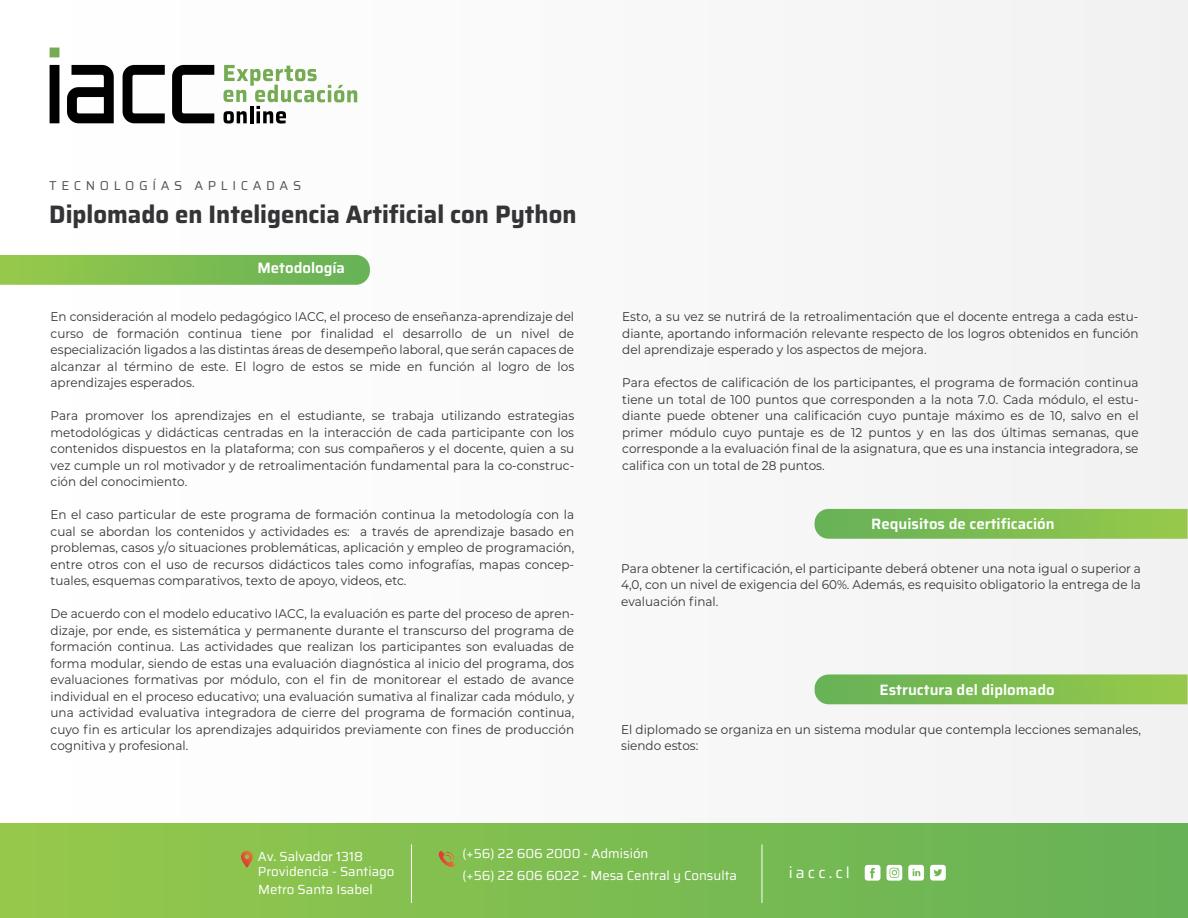
<style>
.page{position:relative;width:1188px;height:918px;background:#fff}
.page>*{position:absolute;margin:0;border:0;box-sizing:border-box;transform-origin:0 0}
.t1{font:700 25.2px "Saira";color:#343336;scale:.95 1}
.t2{font:15.75px "Saira";letter-spacing:.2em;color:#fff}
.t3{font:600 15px "Saira";color:#fff}
.t4{font:13.2px/15.8px "Saira";color:#fff}
.t5{font:12.9px "Saira";letter-spacing:.355em;color:#545554}
.t6{font:12.6px/16.5px "Montserrat";color:#343336;text-align:justify;scale:.95 1}
</style>
<div class="page">
<div style="left:0;top:0;width:1187px;height:908px;background:#f9f9f9"></div>
<svg style="left:815px;top:509px;width:373px;height:30px;background:#80be53"></svg>
<svg style="left:815px;top:674px;width:373px;height:30px;background:#81be54"></svg>
<svg style="left:0;top:255px;width:370px;height:30px;background:#80be53"></svg>
<div style="left:0;top:824px;width:1188px;height:94px;background:linear-gradient(to right,#96c84b,#66b257)"></div>
<svg style="left:241px;top:851px;width:12px;height:17px"></svg>
<svg style="left:438px;top:851px;width:17px;height:17px"></svg>
<hr style="left:411px;top:844px;width:1px;height:59px;background:#fff">
<hr style="left:762px;top:844px;width:1px;height:59px;background:#fff">
<svg style="left:865px;top:865px;width:15px;height:16px"></svg>
<svg style="left:908px;top:865px;width:16px;height:16px"></svg>
<svg style="left:930px;top:865px;width:16px;height:16px"></svg>
<svg style="left:887px;top:865px;width:15px;height:16px"></svg>
<div style="left:50px;top:48px;width:9px;height:9px;background:#75ac53"></div>
<div style="left:50px;top:65px;width:9px;height:58px;background:#000"></div>
<svg style="left:123px;top:65px;width:42px;height:58px"></svg>
<svg style="left:172px;top:65px;width:42px;height:58px"></svg>
<svg style="left:67px;top:65px;width:47px;height:58px"></svg>
<svg style="left:223px;top:65px;width:134px;height:59px"></svg>
<p class="t5" style="left:49px;top:175px;width:253px">TECNOLOGÍAS APLICADAS</p>
<h1 class="t1" style="left:49px;top:194px;width:557px">Diplomado en Inteligencia Artificial con Python</h1>
<p class="t3" style="left:257px;top:256px;width:89px">Metodología</p>
<p class="t6" style="left:51px;top:308px;width:553px">En consideración al modelo pedagógico IACC, el proceso de enseñanza-aprendizaje del curso de formación continua tiene por finalidad el desarrollo de un nivel de especialización ligados a las distintas áreas de desempeño laboral, que serán capaces de alcanzar al término de este. El logro de estos se mide en función al logro de los aprendizajes esperados.</p>
<p class="t6" style="left:51px;top:407px;width:553px">Para promover los aprendizajes en el estudiante, se trabaja utilizando estrategias metodológicas y didácticas centradas en la interacción de cada participante con los contenidos dispuestos en la plataforma; con sus compañeros y el docente, quien a su vez cumple un rol motivador y de retroalimentación fundamental para la co-construc&shy;ción del conocimiento.</p>
<p class="t6" style="left:51px;top:506px;width:553px">En el caso particular de este programa de formación continua la metodología con la cual se abordan los contenidos y actividades es: a través de aprendizaje basado en problemas, casos y/o situaciones problemáticas, aplicación y empleo de programación, entre otros con el uso de recursos didácticos tales como infografías, mapas concep&shy;tuales, esquemas comparativos, texto de apoyo, videos, etc.</p>
<p class="t6" style="left:51px;top:605px;width:553px">De acuerdo con el modelo educativo IACC, la evaluación es parte del proceso de apren&shy;dizaje, por ende, es sistemática y permanente durante el transcurso del programa de formación continua. Las actividades que realizan los participantes son evaluadas de forma modular, siendo de estas una evaluación diagnóstica al inicio del programa, dos evaluaciones formativas por módulo, con el fin de monitorear el estado de avance individual en el proceso educativo; una evaluación sumativa al finalizar cada módulo, y una actividad evaluativa integradora de cierre del programa de formación continua, cuyo fin es articular los aprendizajes adquiridos previamente con fines de producción cognitiva y profesional.</p>
<p class="t6" style="left:622px;top:308px;width:545px">Esto, a su vez se nutrirá de la retroalimentación que el docente entrega a cada estu&shy;diante, aportando información relevante respecto de los logros obtenidos en función del aprendizaje esperado y los aspectos de mejora.</p>
<p class="t6" style="left:622px;top:374px;width:545px">Para efectos de calificación de los participantes, el programa de formación continua tiene un total de 100 puntos que corresponden a la nota 7.0. Cada módulo, el estu&shy;diante puede obtener una calificación cuyo puntaje máximo es de 10, salvo en el primer módulo cuyo puntaje es de 12 puntos y en las dos últimas semanas, que corresponde a la evaluación final de la asignatura, que es una instancia integradora, se califica con un total de 28 puntos.</p>
<p class="t3" style="left:871px;top:512px;width:185px">Requisitos de certificación</p>
<p class="t6" style="left:621px;top:560px;width:549px">Para obtener la certificación, el participante deberá obtener una nota igual o superior a 4,0, con un nivel de exigencia del 60%. Además, es requisito obligatorio la entrega de la evaluación final.</p>
<p class="t3" style="left:880px;top:678px;width:177px">Estructura del diplomado</p>
<p class="t6" style="left:621px;top:721px;width:549px">El diplomado se organiza en un sistema modular que contempla lecciones semanales, siendo estos:</p>
<p class="t4" style="left:258px;top:848px;width:138px">Av. Salvador 1318<br>Providencia - Santiago</p>
<p class="t4" style="left:258px;top:881px;width:116px">Metro Santa Isabel</p>
<p class="t4" style="left:463px;top:843px;width:276px;line-height:21.5px">(+56) 22 606 2000 - Admisión<br>(+56) 22 606 6022 - Mesa Central y Consulta</p>
<p class="t2" style="left:789px;top:861px;width:63px">iacc.cl</p>
</div>
